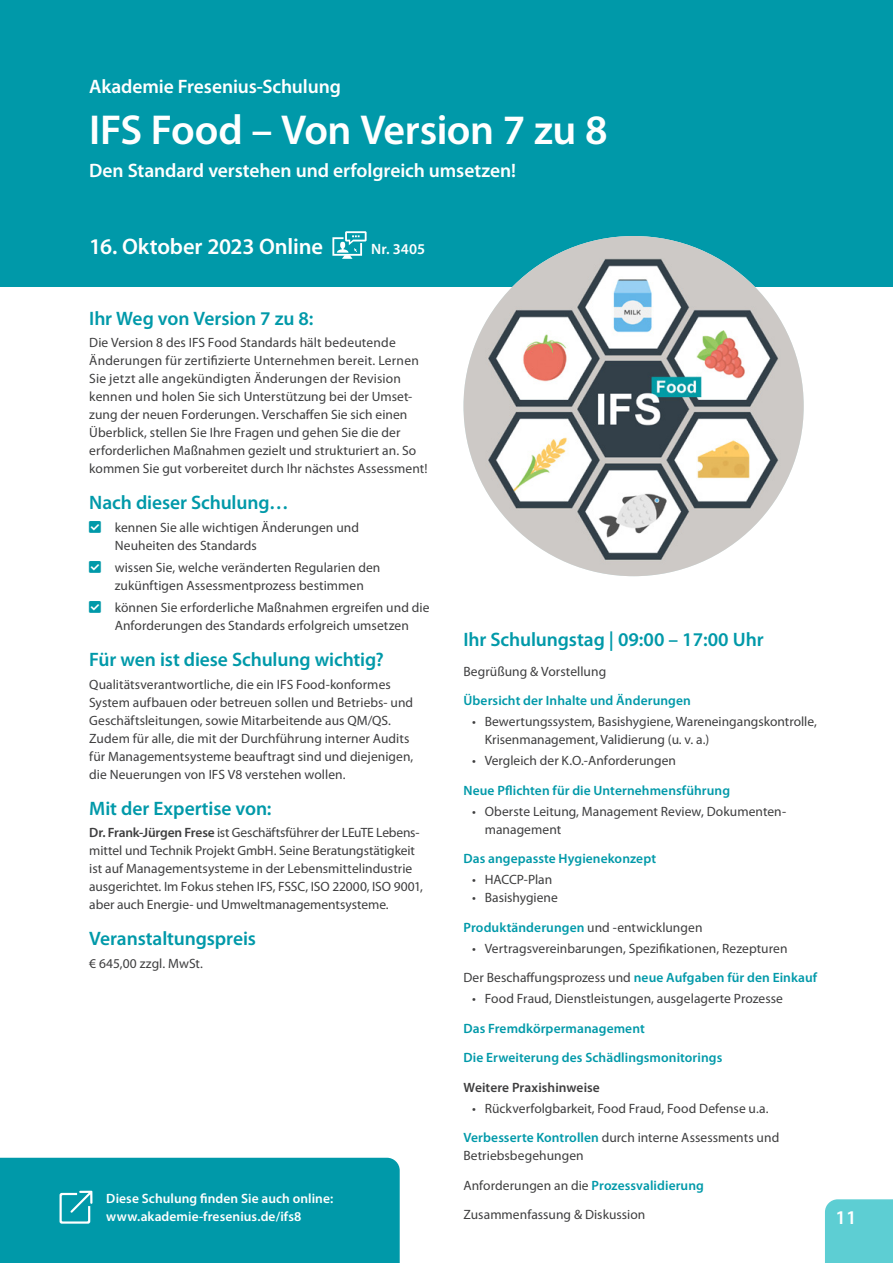
<style>
.page{position:relative;width:893px;height:1263px;background:#fff}
.page>*{position:absolute;margin:0;border:0;box-sizing:border-box;transform-origin:0 0}
.t1{font:600 42px "Myriad Pro";letter-spacing:-.01em;color:#fff}
.t2{font:600 22.5px "Myriad Pro";letter-spacing:-.01em;color:#fff}
.t3{font:600 19.5px "Myriad Pro";letter-spacing:-.005em;color:#0099a9}
.t4{font:600 19.5px "Myriad Pro";letter-spacing:-.005em;color:#fff}
.t5{font:600 15px "Myriad Pro";letter-spacing:.005em;color:#fff}
.t6{font:13.5px/18px "Myriad Pro";letter-spacing:.005em;color:#3e3e3f}
.t7{font:600 13.5px "Myriad Pro";letter-spacing:.005em;color:#0099a9}
.t8{font:600 13.5px/18px "Myriad Pro";letter-spacing:.005em;color:#fff}
.t9{font:600 13.5px "Myriad Pro";letter-spacing:.005em;color:#3e3e3f}
.s1{font-weight:600}
.s2{font-weight:400;color:#3e3e3f}
.s3{font-weight:600;color:#0099a9}
</style>
<div class="page">
<div style="left:0;top:0;width:893px;height:287px;background:#0099a9"></div>
<div style="left:0;top:1158px;width:400px;height:105px;background:#0099a9"></div>
<img style="left:463px;top:236px;width:341px;height:340px;border-radius:170px">
<svg style="left:332px;top:231px;width:35px;height:28px"></svg>
<div style="left:825px;top:1199px;width:68px;height:64px;background:#5dced3"></div>
<p class="t4" style="left:89px;top:74px;width:253px">Akademie Fresenius-Schulung</p>
<p class="t1" style="left:89px;top:103px;width:520px">IFS Food – Von Version 7 zu 8</p>
<p class="t4" style="left:89px;top:158px;width:428px">Den Standard verstehen und erfolgreich umsetzen!</p>
<p class="t2" style="left:89px;top:232px;width:235px">16. Oktober 2023 Online</p>
<p class="t5" style="left:371px;top:240px;width:55px">Nr. 3405</p>
<p class="t3" style="left:89px;top:306px;width:226px">Ihr Weg von Version 7 zu 8:</p>
<p class="t6" style="left:89px;top:334px;width:340px">Die Version 8 des IFS Food Standards hält bedeutende Änderungen für zertifizierte Unternehmen bereit. Lernen Sie jetzt alle angekündigten Änderungen der Revision kennen und holen Sie sich Unterstützung bei der Umset&shy;zung der neuen Forderungen. Verschaffen Sie sich einen Überblick, stellen Sie Ihre Fragen und gehen Sie die der erforderlichen Maßnahmen gezielt und strukturiert an. So kommen Sie gut vorbereitet durch Ihr nächstes Assessment!</p>
<p class="t3" style="left:89px;top:490px;width:201px">Nach dieser Schulung…</p>
<p class="t6" style="left:115px;top:518px;width:246px">kennen Sie alle wichtigen Änderungen und<br>Neuheiten des Standards</p>
<p class="t6" style="left:115px;top:558px;width:267px">wissen Sie, welche veränderten Regularien den zukünftigen Assessmentprozess bestimmen</p>
<p class="t6" style="left:115px;top:598px;width:316px">können Sie erforderliche Maßnahmen ergreifen und die<br>Anforderungen des Standards erfolgreich umsetzen</p>
<p class="t3" style="left:89px;top:647px;width:296px">Für wen ist diese Schulung wichtig?</p>
<p class="t6" style="left:89px;top:675px;width:326px">Qualitätsverantwortliche, die ein IFS Food-konformes System aufbauen oder betreuen sollen und Betriebs- und Geschäftsleitungen, sowie Mitarbeitende aus QM/QS.<br>Zudem für alle, die mit der Durchführung interner Audits für Managementsysteme beauftragt sind und diejenigen, die Neuerungen von IFS V8 verstehen wollen.</p>
<p class="t3" style="left:89px;top:796px;width:184px">Mit der Expertise von:</p>
<p class="t6" style="left:89px;top:823px;width:335px"><span class="s1">Dr. Frank-Jürgen Frese</span> ist Geschäftsführer der LEuTE Lebens&shy;mittel und Technik Projekt GmbH. Seine Beratungstätigkeit ist auf Managementsysteme in der Lebensmittelindustrie ausgerichtet. Im Fokus stehen IFS, FSSC, ISO 22000, ISO 9001, aber auch Energie- und Umweltmanagementsysteme.</p>
<p class="t3" style="left:89px;top:926px;width:168px">Veranstaltungspreis</p>
<p class="t6" style="left:89px;top:954px;width:115px">€ 645,00 zzgl. MwSt.</p>
<p class="t8" style="left:106px;top:1189px;width:228px">Diese Schulung finden Sie auch online: www.akademie-fresenius.de/ifs8</p>
<p class="t3" style="left:463px;top:627px;width:302px">Ihr Schulungstag | 09:00 – 17:00 Uhr</p>
<p class="t6" style="left:463px;top:662px;width:144px">Begrüßung &amp; Vorstellung</p>
<p class="t7" style="left:463px;top:692px;width:229px">Übersicht der Inhalte und Änderungen</p>
<p class="t6" style="left:485px;top:712px;width:334px;text-indent:-13px">• Bewertungssystem, Basishygiene, Wareneingangskontrolle,<br>Krisenmanagement, Validierung (u. v. a.)</p>
<p class="t6" style="left:472px;top:751px;width:205px">• Vergleich der K.O.-Anforderungen</p>
<p class="t7" style="left:463px;top:781px;width:268px">Neue Pflichten für die Unternehmensführung</p>
<p class="t6" style="left:485px;top:802px;width:303px;text-indent:-13px">• Oberste Leitung, Management Review, Dokumenten&shy;management</p>
<p class="t7" style="left:463px;top:850px;width:194px">Das angepasste Hygienekonzept</p>
<p class="t6" style="left:472px;top:870px;width:82px">• HACCP-Plan</p>
<p class="t6" style="left:472px;top:888px;width:87px">• Basishygiene</p>
<p class="t7" style="left:463px;top:918px;width:241px">Produktänderungen <span class="s2">und -entwicklungen</span></p>
<p class="t6" style="left:472px;top:939px;width:317px">• Vertragsvereinbarungen, Spezifikationen, Rezepturen</p>
<p class="t6" style="left:463px;top:968px;width:355px">Der Beschaffungsprozess und <span class="s3">neue Aufgaben für den Einkauf</span></p>
<p class="t6" style="left:472px;top:989px;width:312px">• Food Fraud, Dienstleistungen, ausgelagerte Prozesse</p>
<p class="t7" style="left:463px;top:1019px;width:183px">Das Fremdkörpermanagement</p>
<p class="t7" style="left:463px;top:1049px;width:260px">Die Erweiterung des Schädlingsmonitorings</p>
<p class="t9" style="left:463px;top:1078px;width:138px">Weitere Praxishinweise</p>
<p class="t6" style="left:472px;top:1099px;width:298px">• Rückverfolgbarkeit, Food Fraud, Food Defense u.a.</p>
<p class="t6" style="left:463px;top:1128px;width:317px"><span class="s3">Verbesserte Kontrollen</span> durch interne Assessments und<br>Betriebsbegehungen</p>
<p class="t6" style="left:463px;top:1176px;width:242px">Anforderungen an die <span class="s3">Prozessvalidierung</span></p>
<p class="t6" style="left:463px;top:1205px;width:183px">Zusammenfassung &amp; Diskussion</p>
<h3 class="t4" style="left:835px;top:1205px;width:22px">11</h3>
</div>
